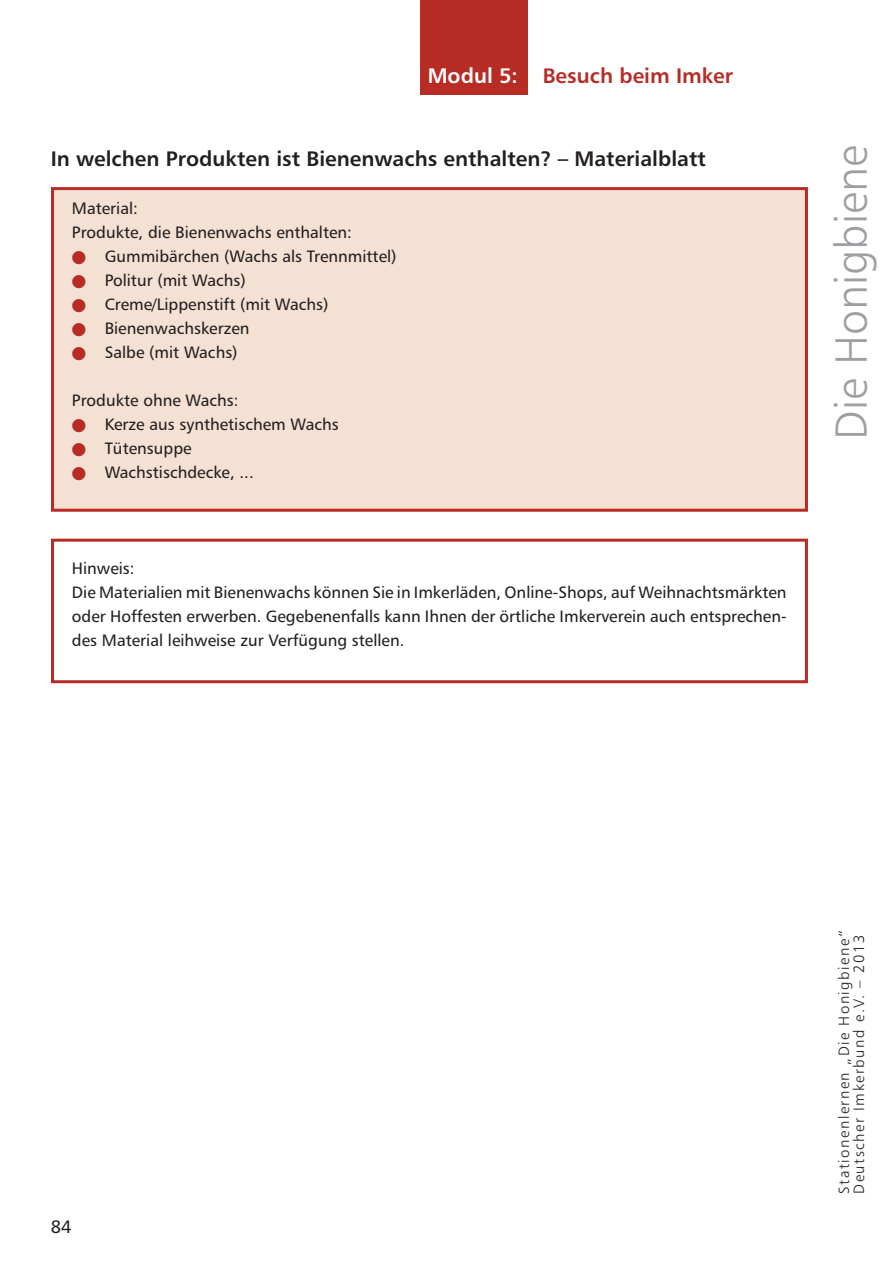
<style>
.page{position:relative;width:893px;height:1263px;background:#fff}
.page>*{position:absolute;margin:0;border:0;box-sizing:border-box;transform-origin:0 0}
.Arbeitsblätter{font:45px "Humanist 777 BT Light B";color:#9d9fa2}
.Arbeitsblätter-2{font:21px "Humanist 777 BT Bold B";color:#231f20}
.Arbeitsblätter-3{font:21px "Humanist 777 BT Bold B";color:#b72c25}
.t1{font:18px "Humanist 777 BT Roman B";color:#231f20}
.Arbeitsblätter-4{font:16.5px/24px "Humanist 777 BT Roman B";color:#231f20;text-align:justify}
.Text{font:15px "Humanist 777 BT Light B";letter-spacing:.1em;color:#231f20}
.s1{color:#fff}
.s2{color:#b72c25}
</style>
<div class="page">
<div style="left:51px;top:187px;width:757px;height:325px;background:#f5e0d4;border:3px solid #b72c25"></div>
<div style="left:51px;top:539px;width:757px;height:144px;border:3px solid #b72c25"></div>
<div style="left:420px;top:0;width:107px;height:94px;background:#b72c25"></div>
<p class="Arbeitsblätter-3" style="left:428px;top:63px;width:307px"><span class="s1">Modul 5:</span> Besuch beim Imker</p>
<p class="Arbeitsblätter-2" style="left:51px;top:146px;width:657px">In welchen Produkten ist Bienenwachs enthalten? – Materialblatt</p>
<p class="Arbeitsblätter-4" style="left:72px;top:196px;width:67px">Material:</p>
<p class="Arbeitsblätter-4" style="left:72px;top:220px;width:282px">Produkte, die Bienenwachs enthalten:</p>
<p class="Arbeitsblätter-4" style="left:72px;top:244px;width:326px"><span class="s2">●</span> Gummibärchen (Wachs als Trennmittel)</p>
<p class="Arbeitsblätter-4" style="left:72px;top:268px;width:175px"><span class="s2">●</span> Politur (mit Wachs)</p>
<p class="Arbeitsblätter-4" style="left:72px;top:292px;width:258px"><span class="s2">●</span> Creme/Lippenstift (mit Wachs)</p>
<p class="Arbeitsblätter-4" style="left:72px;top:316px;width:179px"><span class="s2">●</span> Bienenwachskerzen</p>
<p class="Arbeitsblätter-4" style="left:72px;top:340px;width:167px"><span class="s2">●</span> Salbe (mit Wachs)</p>
<p class="Arbeitsblätter-4" style="left:72px;top:388px;width:168px">Produkte ohne Wachs:</p>
<p class="Arbeitsblätter-4" style="left:72px;top:412px;width:268px"><span class="s2">●</span> Kerze aus synthetischem Wachs</p>
<p class="Arbeitsblätter-4" style="left:72px;top:436px;width:121px"><span class="s2">●</span> Tütensuppe</p>
<p class="Arbeitsblätter-4" style="left:72px;top:460px;width:183px"><span class="s2">●</span> Wachstischdecke, ...</p>
<p class="Arbeitsblätter-4" style="left:72px;top:556px;width:64px">Hinweis:</p>
<p class="Arbeitsblätter-4" style="left:72px;top:580px;width:716px">Die Materialien mit Bienenwachs können Sie in Imkerläden, Online-Shops, auf Weihnachtsmärkten oder Hoffesten erwerben. Gegebenenfalls kann Ihnen der örtliche Imkerverein auch entsprechen&shy;des Material leihweise zur Verfügung stellen.</p>
<p class="Arbeitsblätter" style="left:823px;top:440px;width:296px;rotate:-90deg">Die Honigbiene</p>
<p class="t1" style="left:51px;top:1216px;width:22px">84</p>
<p class="Text" style="left:835px;top:1193px;width:265px;rotate:-90deg">Stationenlernen „Die Honigbiene“</p>
<p class="Text" style="left:850px;top:1193px;width:260px;rotate:-90deg">Deutscher Imkerbund e.V. – 2013</p>
</div>
